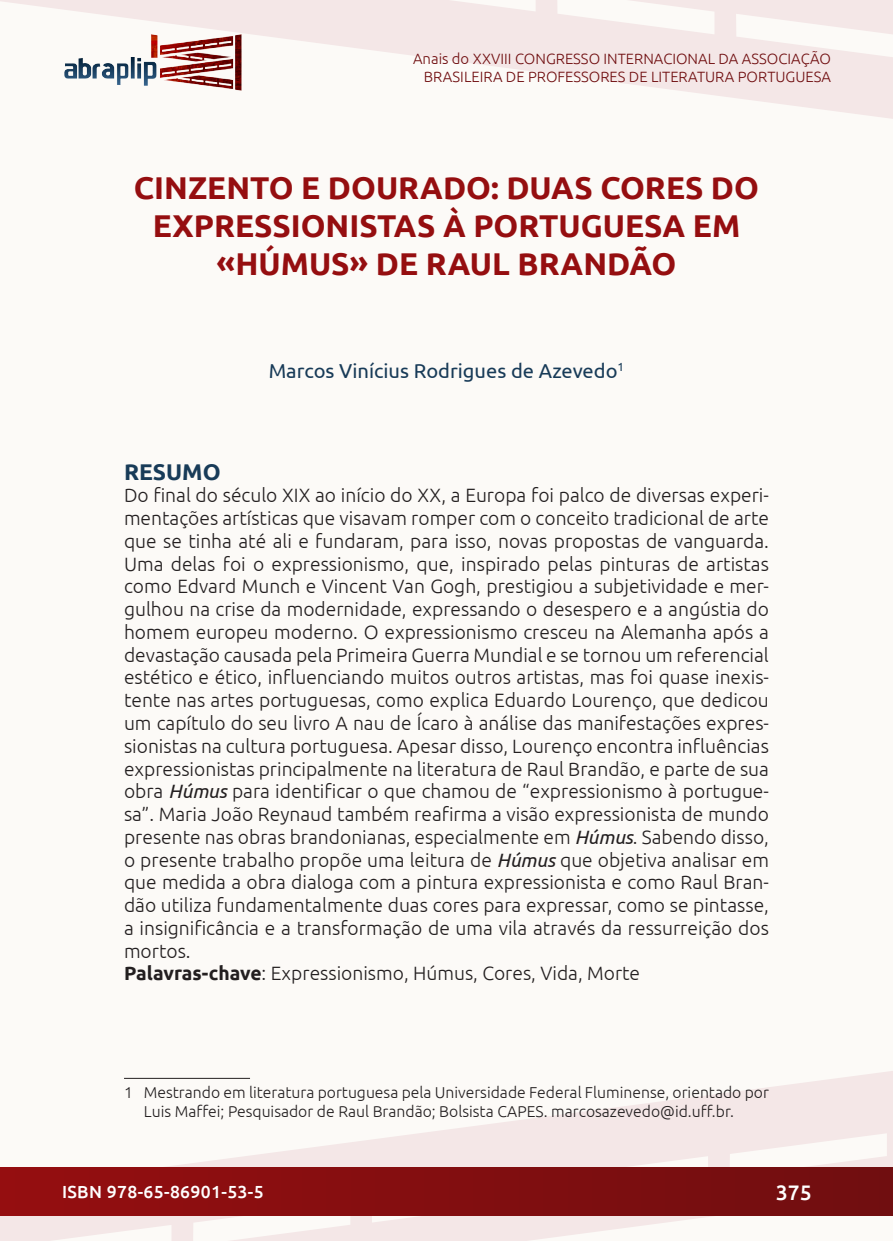
<style>
.page{position:relative;width:893px;height:1241px;background:#fff}
.page>*{position:absolute;margin:0;border:0;box-sizing:border-box;transform-origin:0 0}
._0_TÍTULO{font:700 31.5px/37.8px "Ubuntu";color:#950e10;text-align:center}
._2_RESUMO{font:700 22.75px "Ubuntu";color:#183b58}
.t1{font:500 21px "Ubuntu";color:#fff}
._1_AUTOR{font:20.12px "Ubuntu";color:#183b58}
._3_CORPO_RESUMO{font:300 19.25px/22.8px "Ubuntu";color:#231f20;text-align:justify}
.t2{font:500 17.5px "Ubuntu";letter-spacing:.02em;color:#fff}
._4_RODAPÉ{font:300 15.75px/19.2px "Ubuntu";color:#231f20}
.t3{font:300 14.88px/17.8px "Ubuntu";color:#700e10;text-align:right}
.s1{font-weight:400;font-style:italic}
.s2{font-weight:700}
</style>
<div class="page">
<div style="left:0;top:0;width:893px;height:1240px;background:#fcfaf7"></div>
<svg style="left:0;top:1071px;width:893px;height:169px"></svg>
<svg style="left:0;top:0;width:893px;height:119px"></svg>
<div style="left:1px;top:1167px;width:891px;height:47px;background:linear-gradient(to right,#950e10,#700e10)"></div>
<img style="left:62px;top:31px;width:182px;height:62px">
<hr style="left:124px;top:1077px;width:126px;height:1px;background:#231f20">
<p class="t3" style="left:413px;top:49px;width:419px">Anais do XXVIII CONGRESSO INTERNACIONAL DA ASSOCIAÇÃO<br>BRASILEIRA DE PROFESSORES DE LITERATURA PORTUGUESA</p>
<p class="_0_TÍTULO" style="left:134px;top:169px;width:627px">CINZENTO E DOURADO: DUAS CORES DO<br>EXPRESSIONISTAS À PORTUGUESA EM «HÚMUS» DE RAUL BRANDÃO</p>
<p class="_1_AUTOR" style="left:269px;top:358px;width:357px">Marcos Vinícius Rodrigues de Azevedo<sup>1</sup></p>
<p class="_2_RESUMO" style="left:124px;top:457px;width:98px">RESUMO</p>
<p class="_3_CORPO_RESUMO" style="left:124px;top:483px;width:646px">Do final do século XIX ao início do XX, a Europa foi palco de diversas experi&shy;mentações artísticas que visavam romper com o conceito tradicional de arte que se tinha até ali e fundaram, para isso, novas propostas de vanguarda.<br>Uma delas foi o expressionismo, que, inspirado pelas pinturas de artistas como Edvard Munch e Vincent Van Gogh, prestigiou a subjetividade e mer&shy;gulhou na crise da modernidade, expressando o desespero e a angústia do homem europeu moderno. O expressionismo cresceu na Alemanha após a devastação causada pela Primeira Guerra Mundial e se tornou um referencial estético e ético, influenciando muitos outros artistas, mas foi quase inexis&shy;tente nas artes portuguesas, como explica Eduardo Lourenço, que dedicou um capítulo do seu livro A nau de Ícaro à análise das manifestações expres&shy;sionistas na cultura portuguesa. Apesar disso, Lourenço encontra influências expressionistas principalmente na literatura de Raul Brandão, e parte de sua obra <span class="s1">Húmus</span> para identificar o que chamou de “expressionismo à portugue&shy;sa”. Maria João Reynaud também reafirma a visão expressionista de mundo presente nas obras brandonianas, especialmente em <span class="s1">Húmus</span>. Sabendo disso, o presente trabalho propõe uma leitura de <span class="s1">Húmus</span> que objetiva analisar em que medida a obra dialoga com a pintura expressionista e como Raul Bran&shy;dão utiliza fundamentalmente duas cores para expressar, como se pintasse, a insignificância e a transformação de uma vila através da ressurreição dos mortos.</p>
<p class="_3_CORPO_RESUMO" style="left:124px;top:961px;width:518px"><span class="s2">Palavras-chave</span>: Expressionismo, Húmus, Cores, Vida, Morte</p>
<p class="_4_RODAPÉ" style="left:144px;top:1081px;width:627px;text-indent:-20px">1 Mestrando em literatura portuguesa pela Universidade Federal Fluminense, orientado por<br>Luis Maffei; Pesquisador de Raul Brandão; Bolsista CAPES. marcosazevedo@id.uff.br.</p>
<p class="t2" style="left:62px;top:1180px;width:203px">ISBN 978-65-86901-53-5</p>
<p class="t1" style="left:776px;top:1178px;width:37px">375</p>
</div>
